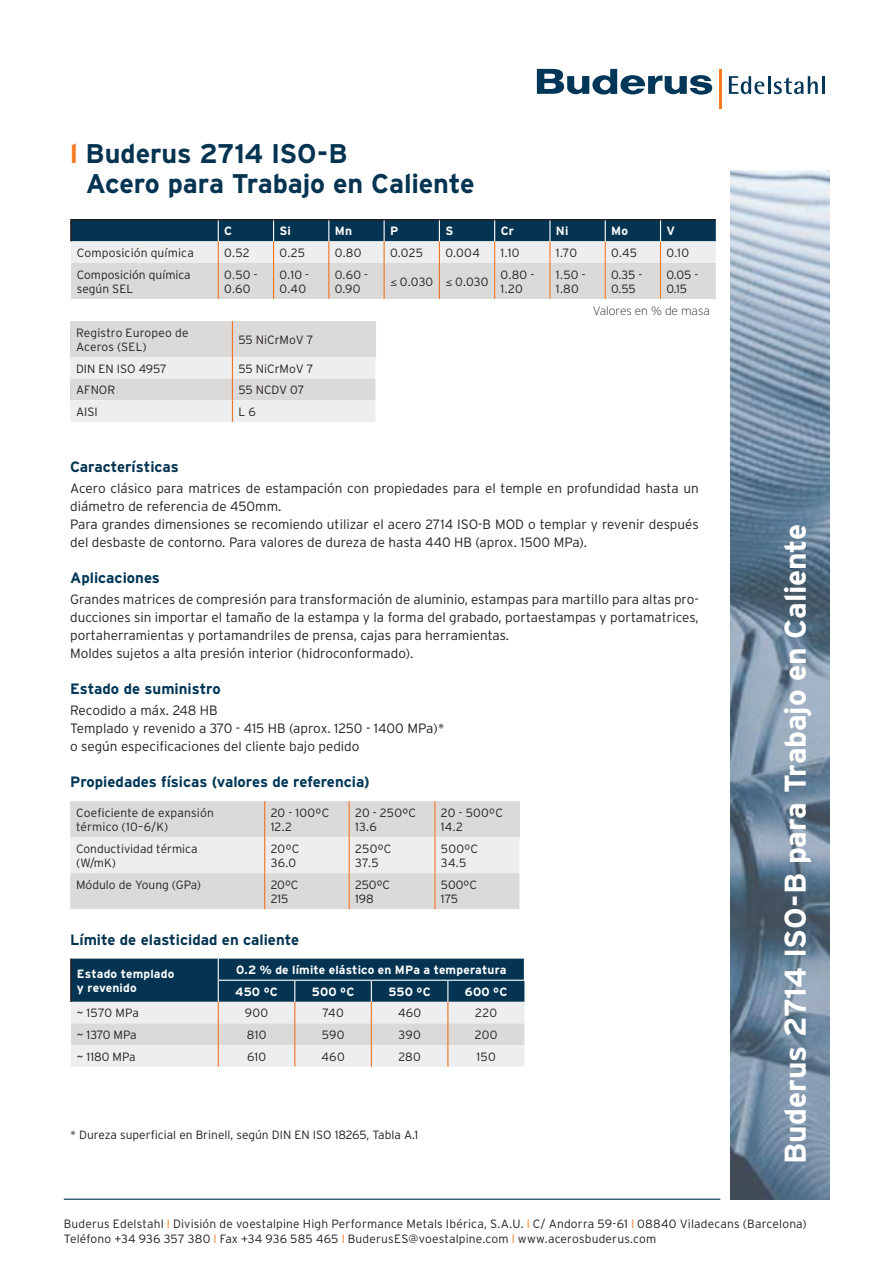
<style>
.page{position:relative;width:893px;height:1263px;background:#fff}
.page>*{position:absolute;margin:0;border:0;box-sizing:border-box;transform-origin:0 0}
.t1{font:700 30px "Interstate";letter-spacing:-.005em;color:#fff}
.t2{font:700 27px/30px "Interstate";letter-spacing:-.005em;color:#043451}
.t3{font:700 15px "Interstate";color:#003758}
.t4{font:700 15px "Interstate";color:#043451}
.t5{font:300 13.5px/18px "Interstate";color:#231f20}
.t6{font:300 12px/14.4px "Interstate";letter-spacing:.01em;color:#231f20}
.t7{font:700 12px/14.4px "Interstate";letter-spacing:.015em;color:#fff}
.t8{font:200 12px "Interstate";color:#231f20}
.s1{color:#f47921}
.s2{font-family:"voestalpine"}
</style>
<div class="page">
<svg style="left:70px;top:801px;width:449px;height:108px;background:#e1e0df"></svg>
<hr style="left:264px;top:801px;width:1px;height:36px;background:#ee7323">
<hr style="left:264px;top:837px;width:1px;height:36px;background:#ee7323">
<hr style="left:264px;top:873px;width:1px;height:36px;background:#ee7323">
<hr style="left:519px;top:801px;width:1px;height:36px;background:#dbdad9">
<hr style="left:349px;top:801px;width:1px;height:36px;background:#f47921">
<hr style="left:434px;top:801px;width:1px;height:36px;background:#f47921">
<hr style="left:349px;top:837px;width:1px;height:36px;background:#f47921">
<hr style="left:434px;top:837px;width:1px;height:36px;background:#f47921">
<hr style="left:349px;top:873px;width:1px;height:36px;background:#f47921">
<hr style="left:434px;top:873px;width:1px;height:36px;background:#f47921">
<svg style="left:537px;top:69px;width:175px;height:26px"></svg>
<svg style="left:729px;top:76px;width:89px;height:18px"></svg>
<hr style="left:822px;top:76px;width:3px;height:18px;background:#003758">
<hr style="left:719px;top:69px;width:3px;height:39px;background:#f47921">
<hr style="left:70px;top:219px;width:148px;height:1px;background:#231f20">
<hr style="left:70px;top:220px;width:2px;height:21px;background:#231f20">
<hr style="left:218px;top:219px;width:56px;height:1px;background:#231f20">
<hr style="left:274px;top:219px;width:55px;height:1px;background:#231f20">
<hr style="left:329px;top:219px;width:55px;height:1px;background:#231f20">
<hr style="left:384px;top:219px;width:55px;height:1px;background:#231f20">
<hr style="left:439px;top:219px;width:56px;height:1px;background:#231f20">
<hr style="left:495px;top:219px;width:55px;height:1px;background:#231f20">
<hr style="left:550px;top:219px;width:55px;height:1px;background:#231f20">
<hr style="left:605px;top:219px;width:55px;height:1px;background:#231f20">
<hr style="left:660px;top:219px;width:56px;height:1px;background:#231f20">
<svg style="left:71px;top:220px;width:645px;height:79px;background:#a7b2b8"></svg>
<img style="left:730px;top:170px;width:99px;height:1029px">
<hr style="left:64px;top:1198px;width:656px;height:2px;background:#003758">
<svg style="left:70px;top:321px;width:305px;height:101px;background:#e2e2e1"></svg>
<hr style="left:375px;top:321px;width:1px;height:36px;background:#dbdad9">
<hr style="left:70px;top:959px;width:2px;height:21px;background:#231f20">
<hr style="left:70px;top:980px;width:2px;height:22px;background:#231f20">
<svg style="left:71px;top:959px;width:454px;height:108px;background:#8fa1ac"></svg>
<h2 class="t2" style="left:86px;top:138px;width:390px;text-indent:-16px"><span class="s1">l</span> Buderus 2714 ISO-B<br>Acero para Trabajo en Caliente</h2>
<p class="t7" style="left:224px;top:224px;width:10px">C</p>
<p class="t7" style="left:280px;top:224px;width:13px">Si</p>
<p class="t7" style="left:335px;top:224px;width:19px">Mn</p>
<p class="t7" style="left:390px;top:224px;width:10px">P</p>
<p class="t7" style="left:445px;top:224px;width:9px">S</p>
<p class="t7" style="left:501px;top:224px;width:15px">Cr</p>
<p class="t7" style="left:556px;top:224px;width:14px">Ni</p>
<p class="t7" style="left:611px;top:224px;width:18px">Mo</p>
<p class="t7" style="left:666px;top:224px;width:10px">V</p>
<p class="t6" style="left:77px;top:245px;width:118px">Composición química</p>
<p class="t6" style="left:224px;top:245px;width:27px">0.52</p>
<p class="t6" style="left:280px;top:245px;width:27px">0.25</p>
<p class="t6" style="left:335px;top:245px;width:28px">0.80</p>
<p class="t6" style="left:390px;top:245px;width:34px">0.025</p>
<p class="t6" style="left:445px;top:245px;width:36px">0.004</p>
<p class="t6" style="left:501px;top:245px;width:20px">1.10</p>
<p class="t6" style="left:556px;top:245px;width:23px">1.70</p>
<p class="t6" style="left:611px;top:245px;width:27px">0.45</p>
<p class="t6" style="left:666px;top:245px;width:24px">0.10</p>
<p class="t6" style="left:77px;top:267px;width:115px">Composición química según SEL</p>
<p class="t6" style="left:224px;top:267px;width:35px">0.50 -<br>0.60</p>
<p class="t6" style="left:279px;top:267px;width:31px">0.10 -<br>0.40</p>
<p class="t6" style="left:335px;top:267px;width:35px">0.60 -<br>0.90</p>
<p class="t6" style="left:390px;top:274px;width:100px"><span class="s2">≤</span> 0.030 <span class="s2">≤</span> 0.030</p>
<p class="t6" style="left:501px;top:267px;width:35px">0.80 -<br>1.20</p>
<p class="t6" style="left:556px;top:267px;width:31px">1.50 -<br>1.80</p>
<p class="t6" style="left:611px;top:267px;width:33px">0.35 -<br>0.55</p>
<p class="t6" style="left:666px;top:267px;width:33px">0.05 -<br>0.15</p>
<p class="t8" style="left:593px;top:303px;width:118px">Valores en % de masa</p>
<p class="t6" style="left:76px;top:325px;width:114px">Registro Europeo de<br>Aceros (SEL)</p>
<p class="t6" style="left:238px;top:332px;width:77px">55 NiCrMoV 7</p>
<p class="t6" style="left:76px;top:361px;width:92px">DIN EN ISO 4957</p>
<p class="t6" style="left:238px;top:361px;width:77px">55 NiCrMoV 7</p>
<p class="t6" style="left:76px;top:383px;width:41px">AFNOR</p>
<p class="t6" style="left:238px;top:383px;width:68px">55 NCDV 07</p>
<p class="t6" style="left:76px;top:404px;width:23px">AISI</p>
<p class="t6" style="left:238px;top:404px;width:19px">L 6</p>
<p class="t4" style="left:70px;top:457px;width:110px">Características</p>
<p class="t5" style="left:70px;top:479px;width:630px">Acero clásico para matrices de estampación con propiedades para el temple en profundidad hasta un diámetro de referencia de 450mm.<br>Para grandes dimensiones se recomiendo utilizar el acero 2714 ISO-B MOD o templar y revenir después del desbaste de contorno. Para valores de dureza de hasta 440 HB (aprox. 1500 MPa).</p>
<p class="t3" style="left:70px;top:568px;width:91px">Aplicaciones</p>
<p class="t5" style="left:70px;top:590px;width:630px">Grandes matrices de compresión para transformación de aluminio, estampas para martillo para altas pro&shy;ducciones sin importar el tamaño de la estampa y la forma del grabado, portaestampas y portamatrices, portaherramientas y portamandriles de prensa, cajas para herramientas.<br>Moldes sujetos a alta presión interior (hidroconformado).</p>
<p class="t3" style="left:70px;top:679px;width:152px">Estado de suministro</p>
<p class="t5" style="left:70px;top:701px;width:376px">Recodido a máx. 248 HB<br>Templado y revenido a 370 - 415 HB (aprox. 1250 - 1400 MPa)* o según especificaciones del cliente bajo pedido</p>
<p class="t3" style="left:70px;top:772px;width:301px">Propiedades físicas (valores de referencia)</p>
<p class="t6" style="left:76px;top:805px;width:139px">Coeficiente de expansión térmico (10–6/K)</p>
<p class="t6" style="left:271px;top:805px;width:60px">20 - 100ºC<br>12.2</p>
<p class="t6" style="left:355px;top:805px;width:62px">20 - 250ºC<br>13.6</p>
<p class="t6" style="left:441px;top:805px;width:63px">20 - 500ºC<br>14.2</p>
<p class="t6" style="left:76px;top:841px;width:123px">Conductividad térmica (W/mK)</p>
<p class="t6" style="left:271px;top:841px;width:30px">20ºC<br>36.0</p>
<p class="t6" style="left:355px;top:841px;width:38px">250ºC<br>37.5</p>
<p class="t6" style="left:441px;top:841px;width:39px">500ºC<br>34.5</p>
<p class="t6" style="left:76px;top:877px;width:126px">Módulo de Young (GPa)</p>
<p class="t6" style="left:271px;top:877px;width:29px">20ºC<br>215</p>
<p class="t6" style="left:355px;top:877px;width:36px">250ºC<br>198</p>
<p class="t6" style="left:441px;top:877px;width:37px">500ºC<br>175</p>
<p class="t4" style="left:70px;top:930px;width:230px">Límite de elasticidad en caliente</p>
<p class="t7" style="left:77px;top:966px;width:99px">Estado templado y revenido</p>
<p class="t7" style="left:235px;top:959px;width:273px;line-height:21.6px">0.2 % de límite elástico en MPa a temperatura<br>450 ºC</p>
<p class="t7" style="left:312px;top:984px;width:44px">500 ºC</p>
<p class="t7" style="left:388px;top:984px;width:44px">550 ºC</p>
<p class="t7" style="left:465px;top:984px;width:44px">600 ºC</p>
<p class="t6" style="left:77px;top:1006px;width:64px">~ 1570 MPa</p>
<p class="t6" style="left:245px;top:1006px;width:25px">900</p>
<p class="t6" style="left:322px;top:1006px;width:23px">740</p>
<p class="t6" style="left:398px;top:1006px;width:25px">460</p>
<p class="t6" style="left:475px;top:1006px;width:23px">220</p>
<p class="t6" style="left:77px;top:1027px;width:61px">~ 1370 MPa</p>
<p class="t6" style="left:247px;top:1027px;width:21px">810</p>
<p class="t6" style="left:322px;top:1027px;width:24px">590</p>
<p class="t6" style="left:398px;top:1027px;width:24px">390</p>
<p class="t6" style="left:475px;top:1027px;width:24px">200</p>
<p class="t6" style="left:77px;top:1049px;width:60px">~ 1180 MPa</p>
<p class="t6" style="left:247px;top:1049px;width:21px">610</p>
<p class="t6" style="left:321px;top:1049px;width:25px">460</p>
<p class="t6" style="left:398px;top:1049px;width:24px">280</p>
<p class="t6" style="left:477px;top:1049px;width:21px">150</p>
<p class="t6" style="left:70px;top:1128px;width:350px">* Dureza superficial en Brinell, según DIN EN ISO 18265, Tabla A.1</p>
<h1 class="t1" style="left:777px;top:1164px;width:642px;rotate:-90deg">Buderus 2714 ISO-B para Trabajo en Caliente</h1>
<p class="t6" style="left:64px;top:1216px;width:744px;line-height:15px">Buderus Edelstahl <span class="s1">l</span> División de voestalpine High Performance Metals Ibérica, S.A.U. <span class="s1">l</span> C/ Andorra 59-61 <span class="s1">l</span> 08840 Viladecans (Barcelona)<br>Teléfono +34 936 357 380 <span class="s1">l</span> Fax +34 936 585 465 <span class="s1">l</span> BuderusES@voestalpine.com <span class="s1">l</span> www.acerosbuderus.com</p>
</div>
